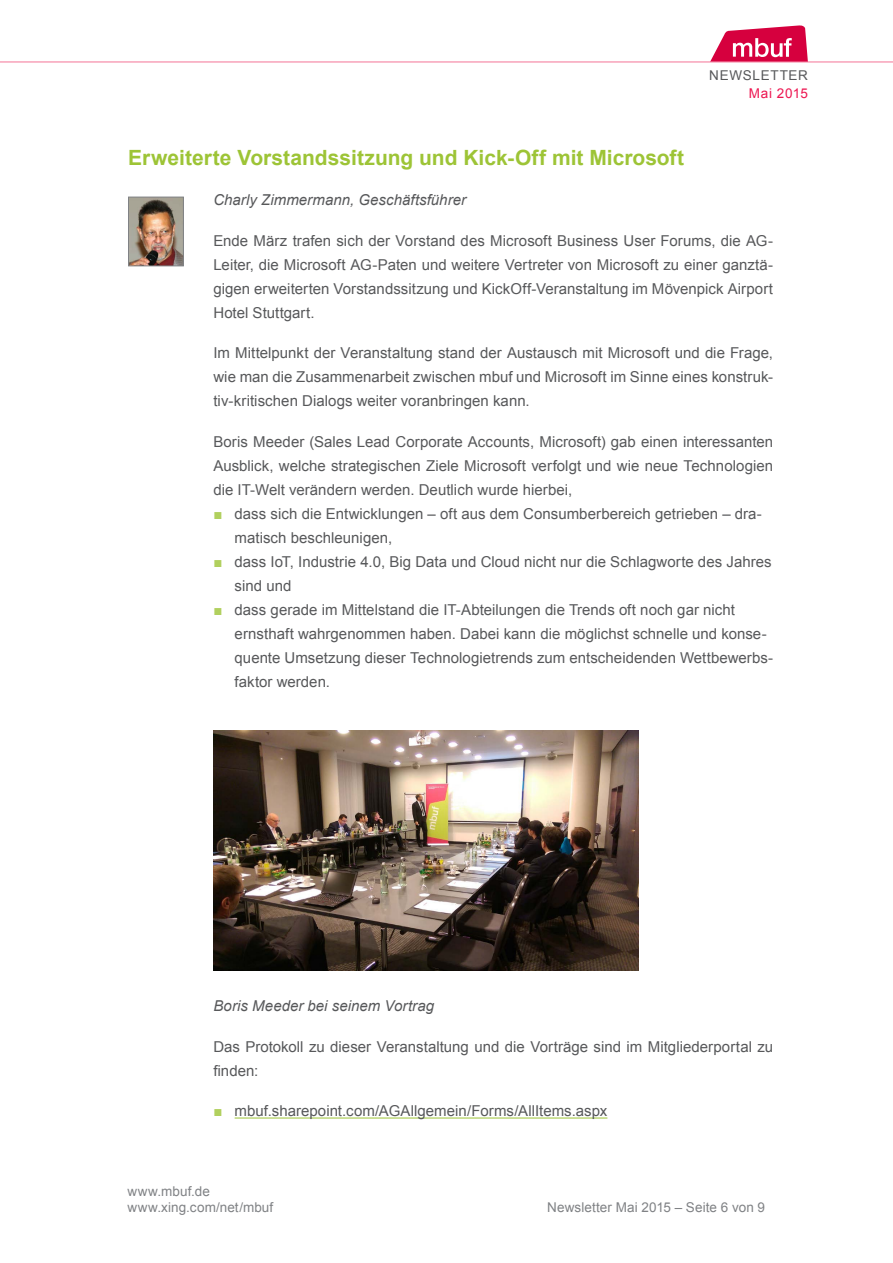
<style>
.page{position:relative;width:893px;height:1263px;background:#fff}
.page>*{position:absolute;margin:0;border:0;box-sizing:border-box;transform-origin:0 0}
._2_Head{font:700 21px "Arial";color:#9dc436}
.Body{font:15px/24px "Arial";letter-spacing:.005em;color:#57585a}
.Body-2{font:italic 15px "Arial";letter-spacing:.005em;color:#57585a}
.t1{font:13.5px/16.5px "Arial";letter-spacing:.005em;color:#808285}
.t2{font:13.5px "Arial";letter-spacing:.055em;color:#57585a}
.t3{font:13.5px "Arial";letter-spacing:.045em;color:#ed1651}
.s1{color:#b1d05e}
</style>
<div class="page">
<svg style="left:710px;top:25px;width:98px;height:37px"></svg>
<hr style="left:0;top:62px;width:893px;height:1px;background:#f47396">
<hr style="left:235px;top:1118px;width:372px;height:1px;background:#9dc436">
<img style="left:213px;top:730px;width:426px;height:241px">
<img style="left:130px;top:199px;width:52px;height:65px">
<div style="left:128px;top:197px;width:56px;height:69px;border:1px solid #808285"></div>
<p class="t2" style="left:709px;top:66px;width:100px">NEWSLETTER</p>
<p class="t3" style="left:749px;top:84px;width:61px">Mai 2015</p>
<p class="_2_Head" style="left:128px;top:144px;width:557px">Erweiterte Vorstandssitzung und Kick-Off mit Microsoft</p>
<p class="Body-2" style="left:213px;top:190px;width:254px">Charly Zimmermann, Geschäftsführer</p>
<p class="Body" style="left:213px;top:229px;width:561px;text-align:justify">Ende März trafen sich der Vorstand des Microsoft Business User Forums, die AG-Leiter, die Microsoft AG-Paten und weitere Vertreter von Microsoft zu einer ganztä&shy;gigen erweiterten Vorstandssitzung und KickOff-Veranstaltung im Mövenpick Airport Hotel Stuttgart.</p>
<p class="Body" style="left:213px;top:341px;width:561px;text-align:justify">Im Mittelpunkt der Veranstaltung stand der Austausch mit Microsoft und die Frage, wie man die Zusammenarbeit zwischen mbuf und Microsoft im Sinne eines konstruk&shy;tiv-kritischen Dialogs weiter voranbringen kann.</p>
<p class="Body" style="left:213px;top:430px;width:561px;text-align:justify">Boris Meeder (Sales Lead Corporate Accounts, Microsoft) gab einen interessanten Ausblick, welche strategischen Ziele Microsoft verfolgt und wie neue Technologien die IT-Welt verändern werden. Deutlich wurde hierbei,</p>
<p class="Body" style="left:235px;top:502px;width:529px;text-indent:-21px"><span class="s1">■</span> dass sich die Entwicklungen – oft aus dem Consumberbereich getrieben – dra&shy;matisch beschleunigen,</p>
<p class="Body" style="left:235px;top:550px;width:538px;text-indent:-21px"><span class="s1">■</span> dass IoT, Industrie 4.0, Big Data und Cloud nicht nur die Schlagworte des Jahres sind und</p>
<p class="Body" style="left:235px;top:598px;width:540px;text-indent:-21px"><span class="s1">■</span> dass gerade im Mittelstand die IT-Abteilungen die Trends oft noch gar nicht ernsthaft wahrgenommen haben. Dabei kann die möglichst schnelle und konse&shy;quente Umsetzung dieser Technologietrends zum entscheidenden Wettbewerbs&shy;faktor werden.</p>
<p class="Body-2" style="left:213px;top:996px;width:222px">Boris Meeder bei seinem Vortrag</p>
<p class="Body" style="left:213px;top:1035px;width:561px">Das Protokoll zu dieser Veranstaltung und die Vorträge sind im Mitgliederportal zu finden:</p>
<p class="Body" style="left:213px;top:1099px;width:396px"><span class="s1">■</span> mbuf.sharepoint.com/AGAllgemein/Forms/AllItems.aspx</p>
<p class="t1" style="left:128px;top:1183px;width:147px">www.mbuf.de www.xing.com/net/mbuf</p>
<p class="t1" style="left:547px;top:1199px;width:219px">Newsletter Mai 2015 – Seite 6 von 9</p>
</div>
